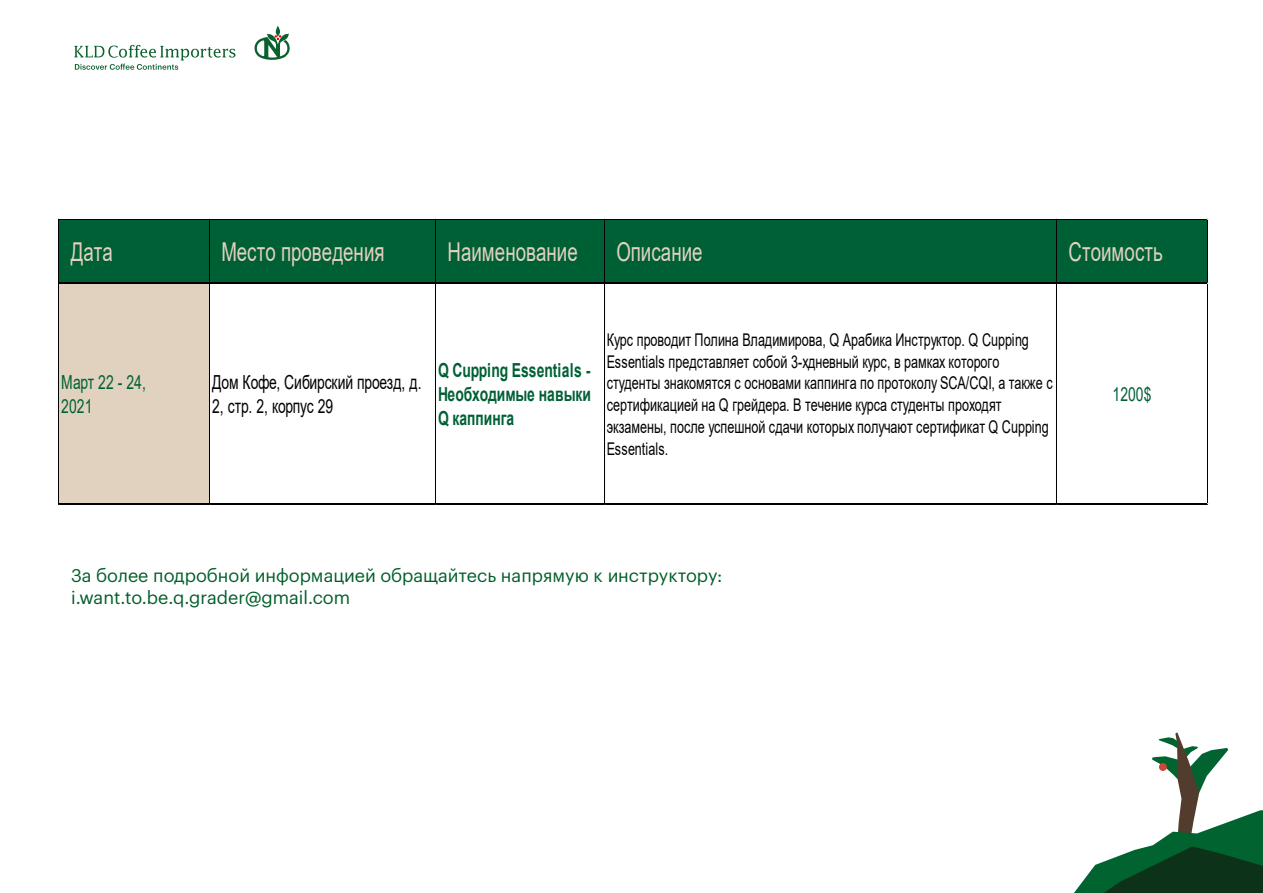
<style>
.page{position:relative;width:1263px;height:893px;background:#fff}
.page>*{position:absolute;margin:0;border:0;box-sizing:border-box;transform-origin:0 0}
.t1{font:25.95px "Arial";color:#e1d2bf;scale:.72 1}
.t2{font:700 19.35px/24.2px "Arial";letter-spacing:-.01em;color:#006035;text-align:justify;scale:.72 1}
.t3{font:19.35px/24.2px "Arial";letter-spacing:-.005em;color:#000;scale:.72 1}
.t4{font:19.35px/24.2px "Arial";letter-spacing:.005em;color:#006035;scale:.72 1}
.t5{font:18px/21.6px "Graphik LC";color:#005e29}
.t6{font:17.55px/21.8px "Arial";letter-spacing:-.005em;color:#000;scale:.72 1}
</style>
<div class="page">
<svg style="left:1074px;top:732px;width:189px;height:160px"></svg>
<svg style="left:1159px;top:762px;width:8px;height:9px"></svg>
<svg style="left:254px;top:26px;width:36px;height:34px"></svg>
<svg style="left:74px;top:45px;width:161px;height:25px"></svg>
<div style="left:59px;top:219px;width:1149px;height:65px;background:#006035"></div>
<div style="left:59px;top:283px;width:151px;height:221px;background:#e1d2bf"></div>
<hr style="left:59px;top:219px;width:1149px;height:1px;background:#000">
<hr style="left:209px;top:219px;width:1px;height:63px;background:#000">
<hr style="left:210px;top:219px;width:1px;height:63px;background:#000">
<hr style="left:435px;top:219px;width:1px;height:63px;background:#000">
<hr style="left:604px;top:219px;width:1px;height:63px;background:#000">
<hr style="left:605px;top:219px;width:1px;height:63px;background:#000">
<hr style="left:1056px;top:219px;width:1px;height:63px;background:#000">
<hr style="left:59px;top:282px;width:1149px;height:2px;background:#000">
<hr style="left:59px;top:219px;width:1px;height:285px;background:#000">
<hr style="left:209px;top:284px;width:1px;height:220px;background:#000">
<hr style="left:435px;top:284px;width:1px;height:219px;background:#000">
<hr style="left:604px;top:284px;width:1px;height:219px;background:#000">
<hr style="left:605px;top:284px;width:1px;height:219px;background:#000">
<hr style="left:1056px;top:284px;width:1px;height:219px;background:#000">
<hr style="left:59px;top:503px;width:1149px;height:1px;background:#000">
<hr style="left:1207px;top:219px;width:1px;height:285px;background:#000">
<h1 class="t1" style="left:71px;top:234px;width:60px">Дата</h1>
<h1 class="t1" style="left:222px;top:234px;width:228px">Место проведения</h1>
<h1 class="t1" style="left:448px;top:234px;width:182px">Наименование</h1>
<h1 class="t1" style="left:617px;top:234px;width:121px">Описание</h1>
<h1 class="t1" style="left:1069px;top:234px;width:133px">Стоимость</h1>
<p class="t4" style="left:61px;top:370px;width:119px">Март 22 - 24,<br>2021</p>
<p class="t3" style="left:212px;top:370px;width:292px">Дом Кофе, Сибирский проезд, д.<br>2, стр. 2, корпус 29</p>
<p class="t2" style="left:438px;top:358px;width:214px">Q Cupping Essentials - Необходимые навыки Q каппинга</p>
<p class="t6" style="left:607px;top:329px;width:621px">Курс проводит Полина Владимирова, Q Арабика Инструктор. Q Cupping Essentials представляет собой 3-хдневный курс, в рамках которого студенты знакомятся с основами каппинга по протоколу SCA/CQI, а также с сертификацией на Q грейдера. В течение курса студенты проходят экзамены, после успешной сдачи которых получают сертификат Q Cupping Essentials.</p>
<p class="t5" style="left:71px;top:563px;width:653px">За более подробной информацией обращайтесь напрямую к инструктору: i.want.to.be.q.grader@gmail.com</p>
<p class="t4" style="left:1113px;top:382px;width:56px">1200$</p>
</div>
